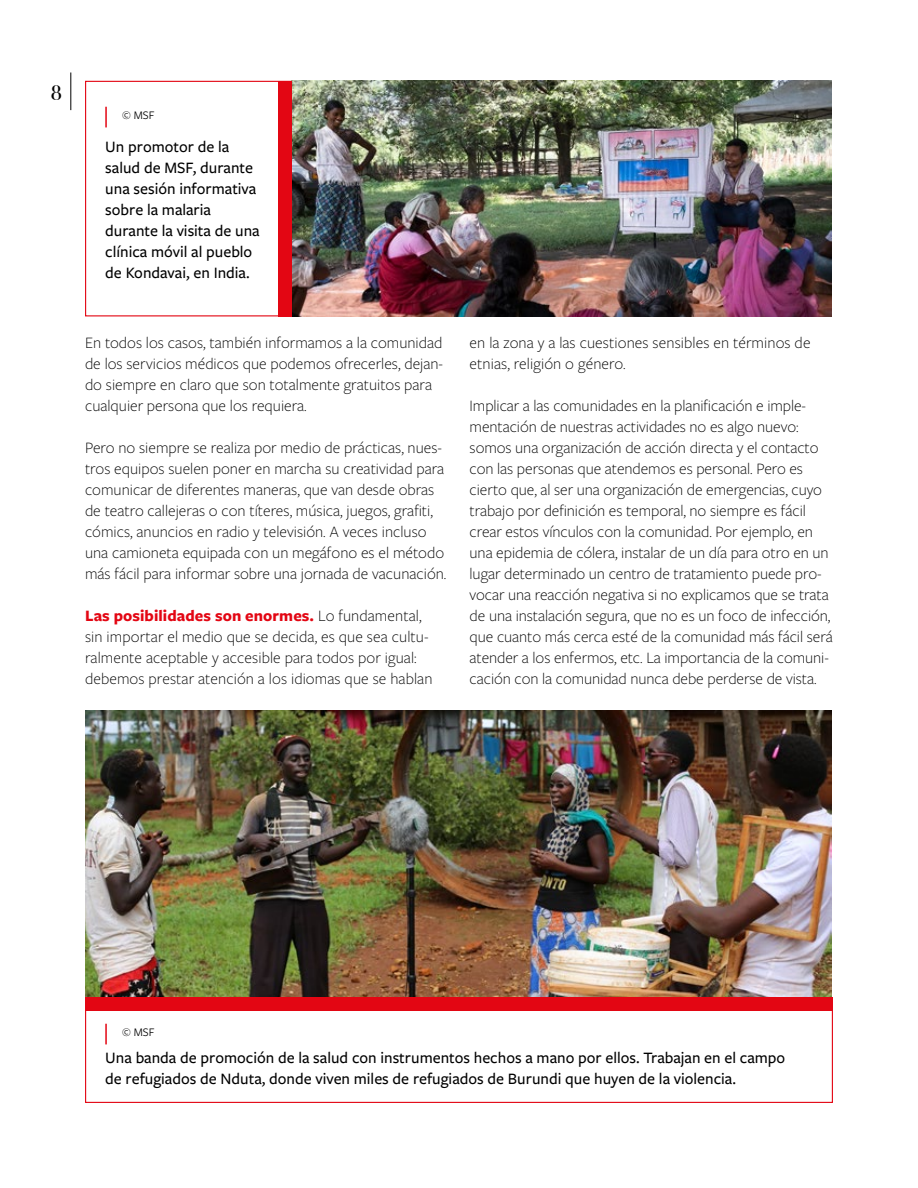
<style>
.page{position:relative;width:918px;height:1188px;background:#fff}
.page>*{position:absolute;margin:0;border:0;box-sizing:border-box;transform-origin:0 0}
.t1{font:21px "Bodoni Svty Two ITCTT";color:#000}
.t2{font:300 16.5px/21px "Freight Sans Pro";letter-spacing:-.005em;color:#000}
.t3{font:500 16.5px/21px "Freight Sans Pro";color:#000}
.t4{font:12px "Freight Sans Pro";color:#000}
.s1{font-weight:700;color:#e30613}
</style>
<div class="page">
<img style="left:85px;top:711px;width:747px;height:287px">
<img style="left:292px;top:81px;width:540px;height:235px">
<hr style="left:105px;top:1024px;width:2px;height:20px;background:#e30613">
<div style="left:85px;top:998px;width:748px;height:105px;border:1px solid #e30613"></div>
<div style="left:85px;top:998px;width:748px;height:13px;background:#e30613"></div>
<hr style="left:105px;top:107px;width:2px;height:20px;background:#e30613">
<div style="left:85px;top:81px;width:207px;height:235px;border:1px solid #e30613"></div>
<div style="left:278px;top:81px;width:14px;height:235px;background:#e30613"></div>
<hr style="left:70px;top:72px;width:1px;height:38px;background:#000">
<p class="t1" style="left:51px;top:76px;width:13px">8</p>
<p class="t4" style="left:122px;top:107px;width:34px">© MSF</p>
<p class="t3" style="left:105px;top:135px;width:156px">Un promotor de la salud de MSF, durante una sesión informativa sobre la malaria durante la visita de una clínica móvil al pueblo de Kondavai, en India.</p>
<p class="t2" style="left:85px;top:332px;width:360px">En todos los casos, también informamos a la comunidad de los servicios médicos que podemos ofrecerles, dejan&shy;do siempre en claro que son totalmente gratuitos para cualquier persona que los requiera.</p>
<p class="t2" style="left:85px;top:437px;width:363px">Pero no siempre se realiza por medio de prácticas, nues&shy;tros equipos suelen poner en marcha su creatividad para comunicar de diferentes maneras, que van desde obras de teatro callejeras o con títeres, música, juegos, grafiti, cómics, anuncios en radio y televisión. A veces incluso una camioneta equipada con un megáfono es el método más fácil para informar sobre una jornada de vacunación.</p>
<p class="t2" style="left:85px;top:605px;width:349px"><span class="s1">Las posibilidades son enormes.</span> Lo fundamental, sin importar el medio que se decida, es que sea cultu&shy;ralmente aceptable y accesible para todos por igual: debemos prestar atención a los idiomas que se hablan</p>
<p class="t2" style="left:470px;top:332px;width:342px">en la zona y a las cuestiones sensibles en términos de etnias, religión o género.</p>
<p class="t2" style="left:470px;top:395px;width:365px">Implicar a las comunidades en la planificación e imple&shy;mentación de nuestras actividades no es algo nuevo: somos una organización de acción directa y el contacto con las personas que atendemos es personal. Pero es cierto que, al ser una organización de emergencias, cuyo trabajo por definición es temporal, no siempre es fácil crear estos vínculos con la comunidad. Por ejemplo, en una epidemia de cólera, instalar de un día para otro en un lugar determinado un centro de tratamiento puede pro&shy;vocar una reacción negativa si no explicamos que se trata de una instalación segura, que no es un foco de infección, que cuanto más cerca esté de la comunidad más fácil será atender a los enfermos, etc. La importancia de la comuni&shy;cación con la comunidad nunca debe perderse de vista.</p>
<p class="t4" style="left:122px;top:1024px;width:34px">© MSF</p>
<p class="t3" style="left:105px;top:1047px;width:682px">Una banda de promoción de la salud con instrumentos hechos a mano por ellos. Trabajan en el campo de refugiados de Nduta, donde viven miles de refugiados de Burundi que huyen de la violencia.</p>
</div>
